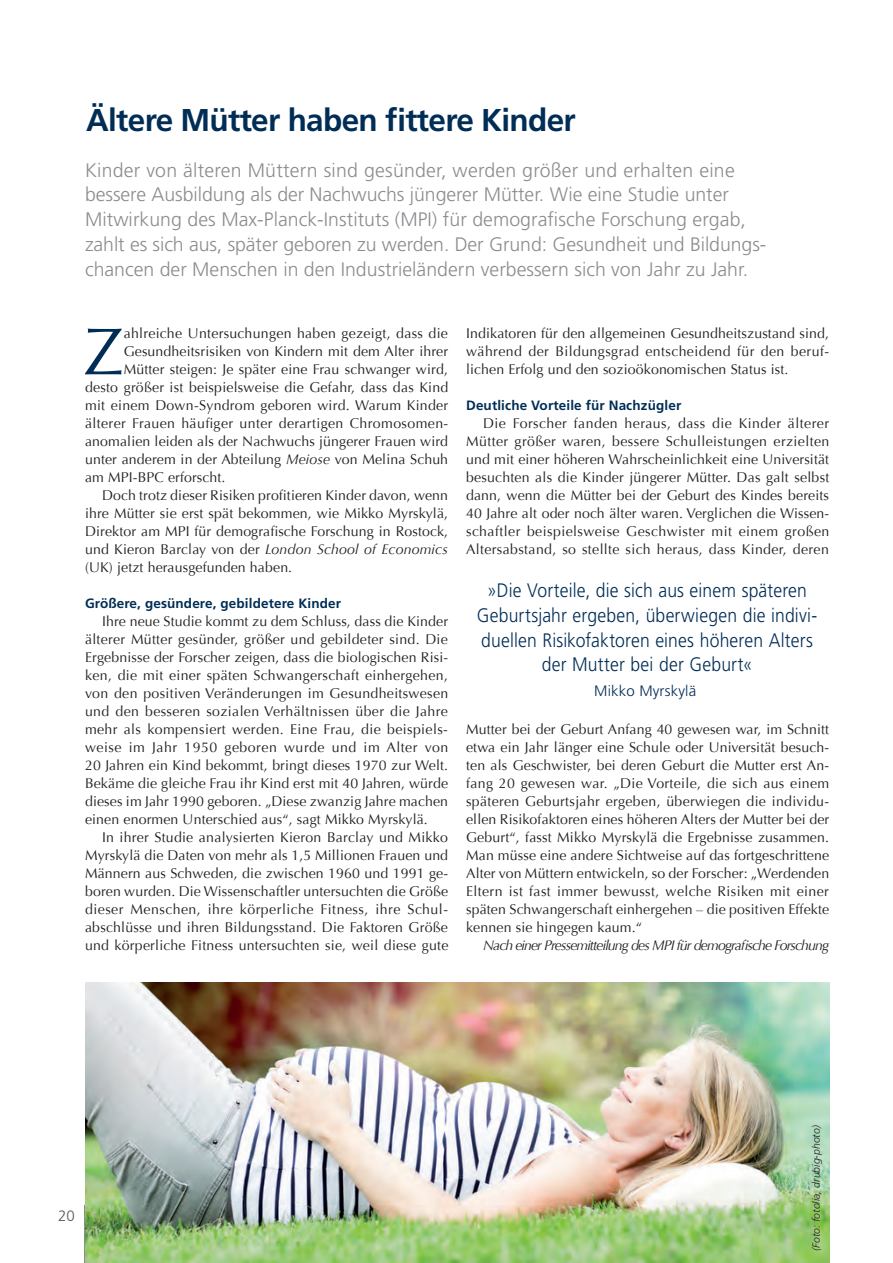
<style>
.page{position:relative;width:893px;height:1263px;background:#fff}
.page>*{position:absolute;margin:0;border:0;box-sizing:border-box;transform-origin:0 0}
.t1{font:66.6px "Optima";color:#002d56}
.t2{font:700 31.5px "Frutiger LT Pro";letter-spacing:-.02em;color:#002d56}
.t3{font:300 19.5px/24.9px "Frutiger LT Pro";color:#8a8c8f}
.t4{font:300 19.5px/24.8px "Frutiger LT Pro";letter-spacing:.01em;color:#002d56;text-align:center;scale:.9 1}
.t5{font:300 15px "Frutiger LT Pro";letter-spacing:.01em;color:#002d56}
.t6{font:14.1px/18px "Optima";letter-spacing:.01em;color:#231f20;text-align:justify}
.t7{font:14.1px "Optima";letter-spacing:.03em;color:#231f20}
.t8{font:14.1px "Optima";letter-spacing:.035em;color:#231f20}
.t9{font:italic 14.1px "Optima";letter-spacing:-.06em;color:#231f20}
.t10{font:italic 14.1px "Optima";letter-spacing:.01em;color:#231f20}
.t11{font:700 13.5px "Frutiger LT Pro";letter-spacing:.01em;color:#002d56}
.t12{font:italic 300 10.5px "Frutiger LT Pro";color:#231f20}
.s1{font-style:italic}
.s2{font-style:normal}
</style>
<div class="page">
<hr style="left:84px;top:1205px;width:1px;height:58px;background:#57585a">
<img style="left:85px;top:982px;width:744px;height:281px">
<p class="t2" style="left:86px;top:102px;width:491px">Ältere Mütter haben fittere Kinder</p>
<p class="t3" style="left:85px;top:158px;width:683px">Kinder von älteren Müttern sind gesünder, werden größer und erhalten eine bessere Ausbildung als der Nachwuchs jüngerer Mütter. Wie eine Studie unter Mitwirkung des Max-Planck-Instituts (MPI) für demografische Forschung ergab, zahlt es sich aus, später geboren zu werden. Der Grund: Gesundheit und Bildungs&shy;chancen der Menschen in den Industrieländern verbessern sich von Jahr zu Jahr.</p>
<p class="t1" style="left:84px;top:313px;width:41px">Z</p>
<p class="t6" style="left:124px;top:325px;width:326px">ahlreiche Untersuchungen haben gezeigt, dass die</p>
<p class="t6" style="left:124px;top:343px;width:326px">Gesundheitsrisiken von Kindern mit dem Alter ihrer</p>
<p class="t6" style="left:124px;top:361px;width:326px">Mütter steigen: Je später eine Frau schwanger wird,</p>
<p class="t6" style="left:85px;top:379px;width:365px">desto größer ist beispielsweise die Gefahr, dass das Kind</p>
<p class="t6" style="left:85px;top:397px;width:365px">mit einem Down-Syndrom geboren wird. Warum Kinder</p>
<p class="t7" style="left:85px;top:415px;width:365px">älterer Frauen häufiger unter derartigen Chromosomen-</p>
<p class="t6" style="left:85px;top:433px;width:365px">anomalien leiden als der Nachwuchs jüngerer Frauen wird</p>
<p class="t6" style="left:85px;top:451px;width:365px">unter anderem in der Abteilung <span class="s1">Meiose</span> von Melina Schuh</p>
<p class="t6" style="left:85px;top:469px;width:142px">am MPI-BPC erforscht.</p>
<p class="t6" style="left:102px;top:487px;width:348px">Doch trotz dieser Risiken profitieren Kinder davon, wenn</p>
<p class="t6" style="left:85px;top:505px;width:365px">ihre Mütter sie erst spät bekommen, wie Mikko Myrskylä,</p>
<p class="t6" style="left:85px;top:523px;width:365px">Direktor am MPI für demografische Forschung in Rostock,</p>
<p class="t10" style="left:85px;top:541px;width:364px"><span class="s2">und Kieron Barclay von der</span> London School of Economics</p>
<p class="t6" style="left:85px;top:559px;width:209px">(UK) jetzt herausgefunden haben.</p>
<p class="t11" style="left:85px;top:596px;width:258px">Größere, gesündere, gebildetere Kinder</p>
<p class="t6" style="left:102px;top:613px;width:347px">Ihre neue Studie kommt zu dem Schluss, dass die Kinder</p>
<p class="t6" style="left:85px;top:631px;width:364px">älterer Mütter gesünder, größer und gebildeter sind. Die</p>
<p class="t6" style="left:85px;top:649px;width:365px">Ergebnisse der Forscher zeigen, dass die biologischen Risi-</p>
<p class="t6" style="left:85px;top:667px;width:364px">ken, die mit einer späten Schwangerschaft einhergehen,</p>
<p class="t6" style="left:85px;top:685px;width:365px">von den positiven Veränderungen im Gesundheitswesen</p>
<p class="t6" style="left:85px;top:703px;width:364px">und den besseren sozialen Verhältnissen über die Jahre</p>
<p class="t7" style="left:85px;top:721px;width:364px">mehr als kompensiert werden. Eine Frau, die beispiels-</p>
<p class="t8" style="left:85px;top:739px;width:365px">weise im Jahr 1950 geboren wurde und im Alter von</p>
<p class="t6" style="left:85px;top:757px;width:365px">20 Jahren ein Kind bekommt, bringt dieses 1970 zur Welt.</p>
<p class="t6" style="left:85px;top:775px;width:365px">Bekäme die gleiche Frau ihr Kind erst mit 40 Jahren, würde</p>
<p class="t6" style="left:85px;top:793px;width:365px">dieses im Jahr 1990 geboren. „Diese zwanzig Jahre machen</p>
<p class="t6" style="left:85px;top:811px;width:344px">einen enormen Unterschied aus“, sagt Mikko Myrskylä.</p>
<p class="t6" style="left:102px;top:829px;width:347px">In ihrer Studie analysierten Kieron Barclay und Mikko</p>
<p class="t6" style="left:85px;top:847px;width:365px">Myrskylä die Daten von mehr als 1,5 Millionen Frauen und</p>
<p class="t6" style="left:85px;top:865px;width:365px">Männern aus Schweden, die zwischen 1960 und 1991 ge-</p>
<p class="t6" style="left:85px;top:883px;width:365px">boren wurden. Die Wissenschaftler untersuchten die Größe</p>
<p class="t8" style="left:85px;top:901px;width:365px">dieser Menschen, ihre körperliche Fitness, ihre Schul-</p>
<p class="t6" style="left:85px;top:919px;width:364px">abschlüsse und ihren Bildungsstand. Die Faktoren Größe</p>
<p class="t6" style="left:85px;top:937px;width:365px">und körperliche Fitness untersuchten sie, weil diese gute</p>
<p class="t6" style="left:466px;top:325px;width:365px">Indikatoren für den allgemeinen Gesundheitszustand sind, während der Bildungsgrad entscheidend für den beruf&shy;lichen Erfolg und den sozioökonomischen Status ist.</p>
<p class="t11" style="left:466px;top:398px;width:217px">Deutliche Vorteile für Nachzügler</p>
<p class="t6" style="left:466px;top:415px;width:365px;text-indent:17px">Die Forscher fanden heraus, dass die Kinder älterer Mütter größer waren, bessere Schulleistungen erzielten und mit einer höheren Wahrscheinlichkeit eine Universität besuchten als die Kinder jüngerer Mütter. Das galt selbst dann, wenn die Mütter bei der Geburt des Kindes bereits 40 Jahre alt oder noch älter waren. Verglichen die Wissen&shy;schaftler beispielsweise Geschwister mit einem großen Altersabstand, so stellte sich heraus, dass Kinder, deren</p>
<p class="t4" style="left:477px;top:578px;width:380px">»Die Vorteile, die sich aus einem späteren Geburtsjahr ergeben, überwiegen die indivi&shy;duellen Risikofaktoren eines höheren Alters der Mutter bei der Geburt«</p>
<p class="t5" style="left:594px;top:682px;width:103px">Mikko Myrskylä</p>
<p class="t6" style="left:466px;top:721px;width:365px">Mutter bei der Geburt Anfang 40 gewesen war, im Schnitt</p>
<p class="t6" style="left:466px;top:739px;width:365px">etwa ein Jahr länger eine Schule oder Universität besuch-</p>
<p class="t6" style="left:466px;top:757px;width:365px">ten als Geschwister, bei deren Geburt die Mutter erst An-</p>
<p class="t6" style="left:466px;top:775px;width:365px">fang 20 gewesen war. „Die Vorteile, die sich aus einem</p>
<p class="t6" style="left:466px;top:793px;width:364px">späteren Geburtsjahr ergeben, überwiegen die individu-</p>
<p class="t6" style="left:466px;top:811px;width:365px">ellen Risikofaktoren eines höheren Alters der Mutter bei der</p>
<p class="t6" style="left:466px;top:829px;width:364px">Geburt“, fasst Mikko Myrskylä die Ergebnisse zusammen.</p>
<p class="t6" style="left:466px;top:847px;width:365px">Man müsse eine andere Sichtweise auf das fortgeschrittene</p>
<p class="t6" style="left:466px;top:865px;width:365px">Alter von Müttern entwickeln, so der Forscher: „Werdenden</p>
<p class="t7" style="left:466px;top:883px;width:364px">Eltern ist fast immer bewusst, welche Risiken mit einer</p>
<p class="t6" style="left:466px;top:901px;width:365px">späten Schwangerschaft einhergehen – die positiven Effekte</p>
<p class="t6" style="left:466px;top:919px;width:177px">kennen sie hingegen kaum.“</p>
<p class="t9" style="left:483px;top:937px;width:348px">Nach einer Pressemitteilung des MPI für demografische Forschung</p>
<p class="t12" style="left:810px;top:1251px;width:128px;rotate:-90deg">(Foto: fotolia, drubig-photo)</p>
</div>
